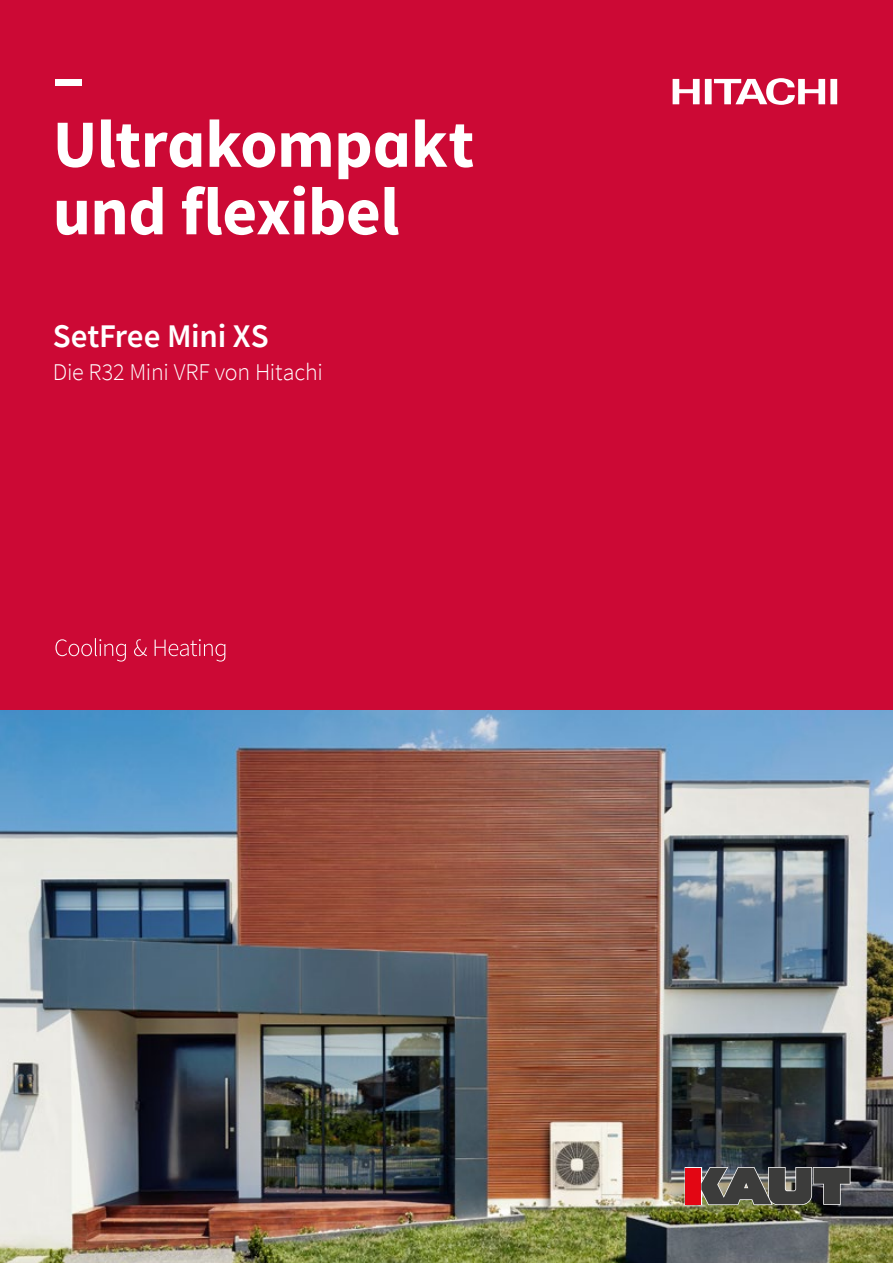
<style>
.page{position:relative;width:893px;height:1263px;background:#fff}
.page>*{position:absolute;margin:0;border:0;box-sizing:border-box;transform-origin:0 0}
.t1{font:700 67.5px/67.5px "Source Sans Pro";letter-spacing:-.01em;color:#fff}
.t2{font:600 33px "Source Sans Pro";letter-spacing:-.005em;color:#fff}
.t3{font:300 24px "Source Sans Pro";letter-spacing:-.01em;color:#fff}
</style>
<div class="page">
<div style="left:0;top:0;width:893px;height:710px;background:#cc0935"></div>
<svg style="left:673px;top:78px;width:164px;height:27px"></svg>
<svg style="left:55px;top:638px;width:170px;height:24px"></svg>
<img style="left:0;top:710px;width:893px;height:553px">
<svg style="left:685px;top:1167px;width:165px;height:38px;background:#604c4b"></svg>
<p class="t1" style="left:53px;top:42px;width:423px">–<br>Ultrakompakt und flexibel</p>
<p class="t2" style="left:53px;top:315px;width:218px">SetFree Mini XS</p>
<p class="t3" style="left:53px;top:358px;width:272px">Die R32 Mini VRF von Hitachi</p>
</div>
